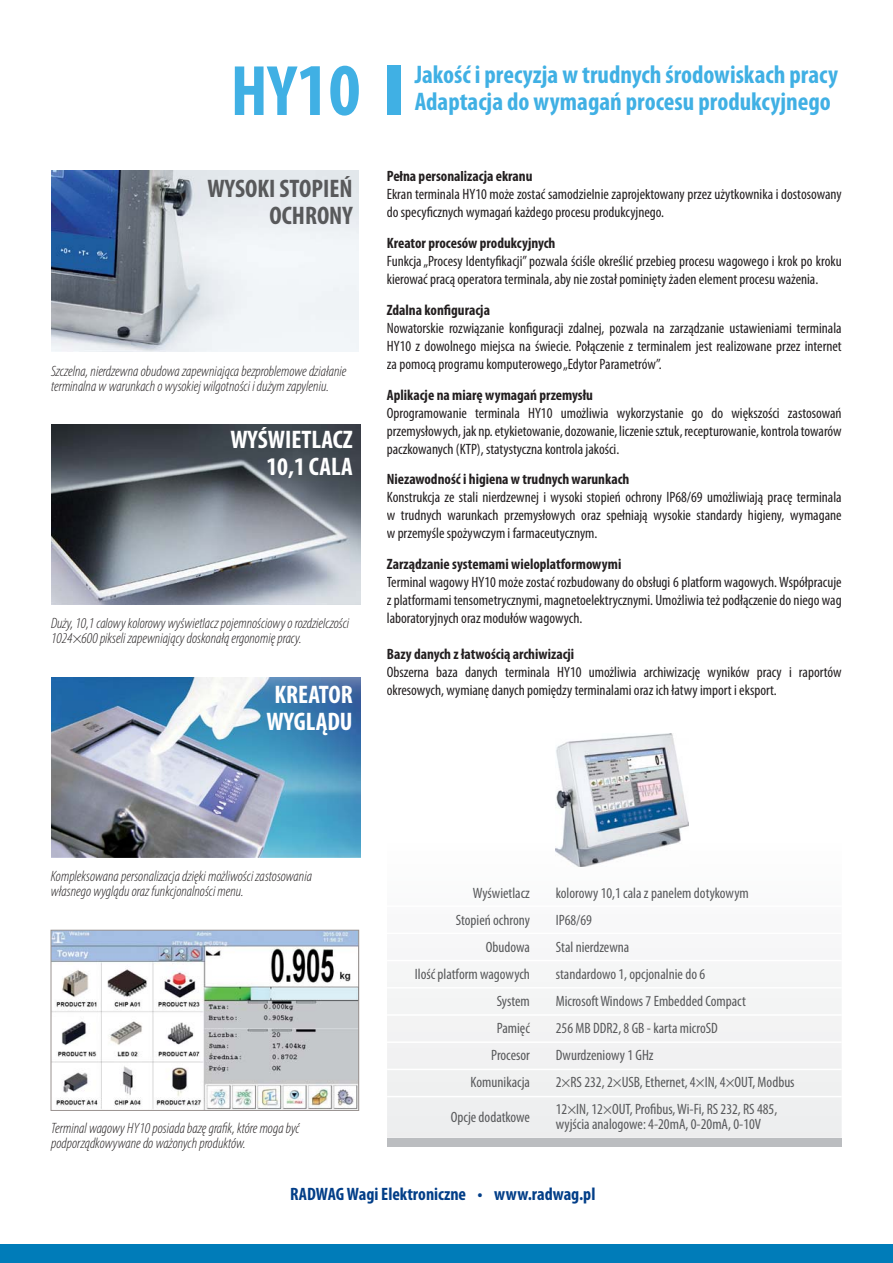
<style>
.page{position:relative;width:893px;height:1263px;background:#fff}
.page>*{position:absolute;margin:0;border:0;box-sizing:border-box;transform-origin:0 0}
.t1{font:700 condensed 72px "Myriad Pro";color:#40b0e4}
.t2{font:700 condensed 25.5px/27px "Myriad Pro";color:#40b0e4}
.t3{font:700 condensed 25.5px/27px "Myriad Pro";color:#fff;text-align:right}
.t4{font:700 condensed 25.5px/27px "Myriad Pro";color:#58595b;text-align:right}
.t5{font:700 condensed 18px "Myriad Pro";color:#023e88}
.t6{font:condensed 15px/18px "Myriad Pro";color:#231f20;text-align:justify}
.t7{font:italic 300 condensed 15px/15px "Myriad Pro";color:#231f20}
.t8{font:condensed 15px/27px "Myriad Pro";color:#58595b;text-align:right}
.t9{font:700 condensed 15px "Myriad Pro";color:#231f20}
.s1{font-size:75px}
</style>
<div class="page">
<div style="left:0;top:1244px;width:893px;height:19px;background:#007cb9"></div>
<div style="left:387px;top:66px;width:14px;height:49px;background:#40b0e4"></div>
<img style="left:51px;top:170px;width:308px;height:182px">
<img style="left:51px;top:424px;width:309px;height:181px">
<img style="left:51px;top:678px;width:309px;height:179px">
<img style="left:53px;top:932px;width:304px;height:177px">
<div style="left:51px;top:930px;width:308px;height:181px;border:1px solid #999290"></div>
<div style="left:387px;top:1139px;width:455px;height:8px;background:#bbbdc0"></div>
<div style="left:387px;top:848px;width:455px;height:290px;background:#f4f5f5"></div>
<hr style="left:387px;top:960px;width:455px;height:1px;background:#fff">
<hr style="left:387px;top:987px;width:455px;height:2px;background:#fff">
<hr style="left:387px;top:1014px;width:455px;height:2px;background:#fff">
<hr style="left:387px;top:1041px;width:455px;height:2px;background:#fff">
<hr style="left:387px;top:1069px;width:455px;height:1px;background:#fff">
<hr style="left:387px;top:1096px;width:455px;height:1px;background:#fff">
<hr style="left:387px;top:933px;width:454px;height:1px;background:#fff">
<hr style="left:387px;top:905px;width:455px;height:2px;background:#fff">
<img style="left:556px;top:734px;width:132px;height:133px">
<h1 class="t1" style="left:231px;top:63px;width:131px">HY<span class="s1">10</span></h1>
<h2 class="t4" style="left:208px;top:176px;width:147px">WYSOKI STOPIEŃ<br>OCHRONY</h2>
<p class="t7" style="left:51px;top:365px;width:297px">Szczelna, nierdzewna obudowa zapewniająca bezproblemowe działanie terminalna w warunkach o wysokiej wilgotności i dużym zapyleniu.</p>
<h2 class="t3" style="left:230px;top:427px;width:124px">WYŚWIETLACZ<br>10,1 CALA</h2>
<p class="t7" style="left:51px;top:617px;width:300px">Duży, 10,1 calowykolorowy wyświetlacz pojemnościowy o rozdzielczości<br>1024×600 pikseli zapewniający doskonałą ergonomię pracy.</p>
<h2 class="t3" style="left:266px;top:682px;width:88px;text-align:center">KREATOR<br>WYGLĄDU</h2>
<h2 class="t2" style="left:415px;top:63px;width:425px">Jakość i precyzja w trudnych środowiskach pracy<br>Adaptacja do wymagań procesu produkcyjnego</h2>
<p class="t9" style="left:387px;top:171px;width:147px">Pełna personalizacja ekranu</p>
<p class="t6" style="left:387px;top:186px;width:456px">Ekran terminala HY10 może zostać samodzielnie zaprojektowany przez użytkownika i dostosowany do specyficznych wymagań każdego procesu produkcyjnego.</p>
<p class="t9" style="left:387px;top:237px;width:170px">Kreator procesów produkcyjnych</p>
<p class="t6" style="left:387px;top:253px;width:456px">Funkcja „Procesy Identyfikacji” pozwala ściśle określić przebieg procesu wagowego i krok po kroku kierować pracą operatora terminala, aby nie został pominięty żaden element procesu ważenia.</p>
<p class="t9" style="left:387px;top:304px;width:105px">Zdalna konfiguracja</p>
<p class="t6" style="left:387px;top:320px;width:456px">Nowatorskie rozwiązanie konfiguracji zdalnej, pozwala na zarządzanie ustawieniami terminala HY10 z dowolnego miejsca na świecie. Połączenie z terminalem jest realizowane przez internet za pomocą programu komputerowego „Edytor Parametrów”.</p>
<p class="t9" style="left:387px;top:389px;width:208px">Aplikacje na miarę wymagań przemysłu</p>
<p class="t6" style="left:387px;top:405px;width:456px">Oprogramowanie terminala HY10 umożliwia wykorzystanie go do większości zastosowań przemysłowych, jak np. etykietowanie, dozowanie, liczenie sztuk, recepturowanie, kontrola towarów paczkowanych (KTP), statystyczna kontrola jakości.</p>
<p class="t9" style="left:387px;top:474px;width:244px">Niezawodność i higiena w trudnych warunkach</p>
<p class="t6" style="left:387px;top:489px;width:456px">Konstrukcja ze stali nierdzewnej i wysoki stopień ochrony IP68/69 umożliwiają pracę terminala w trudnych warunkach przemysłowych oraz spełniają wysokie standardy higieny, wymagane w przemyśle spożywczym i farmaceutycznym.</p>
<p class="t9" style="left:387px;top:558px;width:236px">Zarządzanie systemami wieloplatformowymi</p>
<p class="t6" style="left:387px;top:574px;width:456px">Terminal wagowy HY10 może zostać rozbudowany do obsługi 6 platform wagowych. Współpracuje z platformami tensometrycznymi, magnetoelektrycznymi. Umożliwia też podłączenie do niego wag laboratoryjnych oraz modułów wagowych.</p>
<p class="t9" style="left:387px;top:648px;width:189px">Bazy danych z łatwością archiwizacji</p>
<p class="t6" style="left:387px;top:664px;width:456px">Obszerna baza danych terminala HY10 umożliwia archiwizację wyników pracy i raportów okresowych, wymianę danych pomiędzy terminalami oraz ich łatwy import i eksport.</p>
<p class="t7" style="left:51px;top:869px;width:263px">Kompleksowana personalizacja dzięki możliwości zastosowania własnego wyglądu oraz funkcjonalności menu.</p>
<p class="t7" style="left:51px;top:1121px;width:250px">Terminal wagowy HY10 posiada bazę grafik, które moga być podporządkowywane do ważonych produktów.</p>
<p class="t8" style="left:415px;top:880px;width:117px">Wyświetlacz<br>Stopień ochrony<br>Obudowa<br>Ilość platform wagowych<br>System<br>Pamięć<br>Procesor<br>Komunikacja</p>
<p class="t8" style="left:451px;top:1105px;width:81px">Opcje dodatkowe</p>
<p class="t8" style="left:556px;top:880px;width:240px;text-align:left">kolorowy 10,1 cala z panelem dotykowym<br>IP68/69<br>Stal nierdzewna<br>standardowo 1, opcjonalnie do 6<br>Microsoft Windows 7 Embedded Compact<br>256 MB DDR2, 8 GB - karta microSD<br>Dwurdzeniowy 1 GHz<br>2×RS 232, 2×USB, Ethernet, 4×IN, 4×OUT, Modbus<br>12×IN, 12×OUT, Profibus, Wi-Fi, RS 232, RS 485,</p>
<p class="t8" style="left:556px;top:1111px;width:207px">wyjścia analogowe: 4-20mA, 0-20mA, 0-10V</p>
<p class="t5" style="left:290px;top:1187px;width:307px">RADWAG Wagi Elektroniczne • www.radwag.pl</p>
</div>
